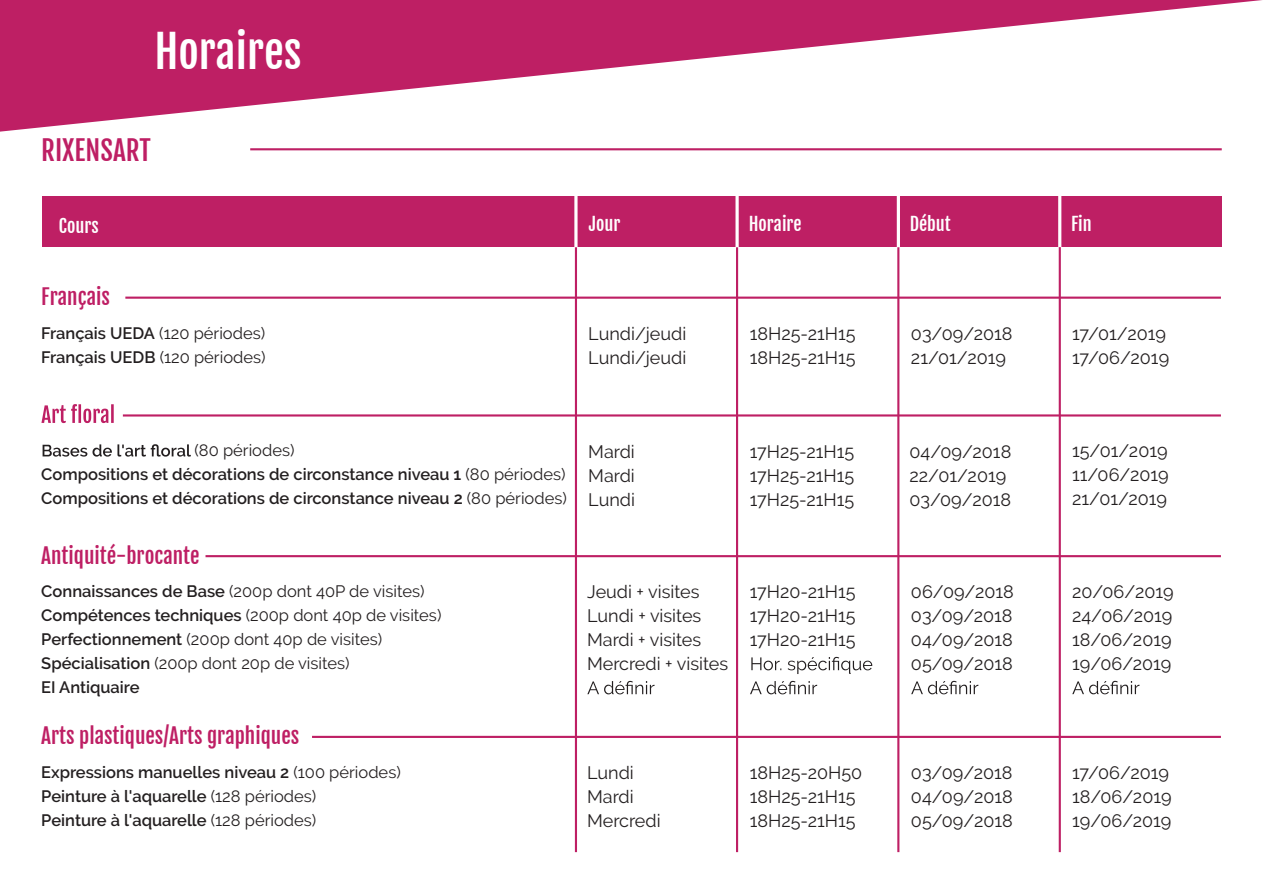
<style>
.page{position:relative;width:1263px;height:893px;background:#fff}
.page>*{position:absolute;margin:0;border:0;box-sizing:border-box;transform-origin:0 0}
.t1{font:44.1px "Fjalla One";color:#fff}
.t2{font:27px "Fjalla One";color:#be1f64}
.t3{font:21px "Fjalla One";color:#be1f64}
.t4{font:18px/24px "Raleway";color:#231f20}
.t5{font:18px "Fjalla One";color:#fff}
.t6{font:600 16.5px/24px "Raleway";color:#231f20}
.t7{font:16.5px/24px "Raleway";color:#231f20}
.s1{font-weight:600}
.s2{font-weight:400}
</style>
<div class="page">
<div style="left:42px;top:197px;width:539px;height:50px;background:#be1f64"></div>
<hr style="left:575px;top:247px;width:2px;height:605px;background:#be1f64">
<hr style="left:736px;top:247px;width:2px;height:605px;background:#be1f64">
<hr style="left:897px;top:247px;width:2px;height:605px;background:#be1f64">
<hr style="left:1059px;top:197px;width:2px;height:655px;background:#be1f64">
<div style="left:575px;top:197px;width:162px;height:50px;background:#be1f64"></div>
<div style="left:737px;top:197px;width:162px;height:50px;background:#be1f64"></div>
<div style="left:898px;top:197px;width:162px;height:50px;background:#be1f64"></div>
<div style="left:1060px;top:197px;width:162px;height:50px;background:#be1f64"></div>
<svg style="left:735px;top:196px;width:4px;height:51px"></svg>
<hr style="left:897px;top:194px;width:3px;height:53px;background:#fff">
<hr style="left:1058px;top:194px;width:3px;height:53px;background:#fff">
<hr style="left:574px;top:194px;width:3px;height:53px;background:#fff">
<svg style="left:0;top:0;width:1262px;height:132px"></svg>
<hr style="left:250px;top:148px;width:972px;height:2px;background:#be1f64">
<hr style="left:125px;top:297px;width:1096px;height:2px;background:#be1f64">
<svg style="left:43px;top:444px;width:148px;height:13px"></svg>
<svg style="left:41px;top:404px;width:73px;height:19px"></svg>
<hr style="left:123px;top:414px;width:1098px;height:3px;background:#be1f64">
<hr style="left:312px;top:736px;width:909px;height:2px;background:#be1f64">
<svg style="left:587px;top:681px;width:67px;height:13px"></svg>
<svg style="left:751px;top:657px;width:121px;height:17px"></svg>
<svg style="left:750px;top:681px;width:67px;height:13px"></svg>
<svg style="left:911px;top:681px;width:67px;height:13px"></svg>
<svg style="left:1072px;top:681px;width:67px;height:13px"></svg>
<hr style="left:205px;top:555px;width:1016px;height:2px;background:#be1f64">
<h1 class="t1" style="left:154px;top:25px;width:149px">Horaires</h1>
<h2 class="t2" style="left:41px;top:134px;width:111px">RIXENSART</h2>
<p class="t5" style="left:59px;top:214px;width:41px">Cours</p>
<p class="t3" style="left:41px;top:284px;width:70px">Français</p>
<p class="t7" style="left:41px;top:321px;width:226px"><span class="s1">Français UEDA</span> (120 périodes)<br><span class="s1">Français UEDB</span> (120 périodes)</p>
<p class="t5" style="left:589px;top:213px;width:33px">Jour</p>
<p class="t5" style="left:749px;top:213px;width:54px">Horaire</p>
<p class="t5" style="left:910px;top:213px;width:43px">Début</p>
<p class="t5" style="left:1071px;top:213px;width:22px">Fin</p>
<p class="t4" style="left:588px;top:321px;width:100px">Lundi/jeudi<br>Lundi/jeudi</p>
<p class="t4" style="left:750px;top:321px;width:107px">18H25-21H15<br>18H25-21H15</p>
<p class="t4" style="left:911px;top:321px;width:103px">03/09/2018<br>21/01/2019</p>
<p class="t4" style="left:1072px;top:321px;width:99px">17/01/2019<br>17/06/2019</p>
<p class="t6" style="left:41px;top:439px;width:527px;text-indent:153px"><span class="s2">(80 périodes)<br></span>Compositions et décorations de circonstance niveau 1 <span class="s2">(80 périodes)<br></span>Compositions et décorations de circonstance niveau 2 <span class="s2">(80 périodes)</span></p>
<p class="t4" style="left:588px;top:439px;width:48px;text-align:justify">Mardi Mardi Lundi</p>
<p class="t4" style="left:750px;top:439px;width:106px;text-align:justify">17H25-21H15<br>17H25-21H15<br>17H25-21H15</p>
<p class="t4" style="left:909px;top:439px;width:103px">04/09/2018<br>22/01/2019<br>03/09/2018</p>
<p class="t4" style="left:1072px;top:439px;width:98px;text-align:justify">15/01/2019<br>11/06/2019<br>21/01/2019</p>
<p class="t3" style="left:41px;top:542px;width:160px">Antiquité-brocante</p>
<p class="t7" style="left:41px;top:579px;width:402px"><span class="s1">Connaissances de Base</span> (200p dont 40P de visites)<br><span class="s1">Compétences techniques</span> (200p dont 40p de visites)<br><span class="s1">Perfectionnement</span> (200p dont 40p de visites)<br><span class="s1">Spécialisation</span> (200p dont 20p de visites)<br><span class="s1">EI Antiquaire</span></p>
<p class="t3" style="left:41px;top:723px;width:260px">Arts plastiques/Arts graphiques</p>
<p class="t6" style="left:41px;top:760px;width:361px">Expressions manuelles niveau 2 <span class="s2">(100 périodes)<br></span>Peinture à l'aquarelle <span class="s2">(128 périodes)<br></span>Peinture à l'aquarelle <span class="s2">(128 périodes)</span></p>
<p class="t4" style="left:587px;top:580px;width:143px">Jeudi + visites<br>Lundi + visites<br>Mardi + visites<br>Mercredi + visites</p>
<p class="t4" style="left:750px;top:580px;width:107px;text-align:justify">17H20-21H15<br>17H20-21H15<br>17H20-21H15</p>
<p class="t4" style="left:911px;top:580px;width:104px;text-align:justify">06/09/2018<br>03/09/2018<br>04/09/2018<br>05/09/2018</p>
<p class="t4" style="left:1072px;top:580px;width:103px;text-align:justify">20/06/2019<br>24/06/2019<br>18/06/2019<br>19/06/2019</p>
<p class="t4" style="left:587px;top:761px;width:75px">Lundi<br>Mardi<br>Mercredi</p>
<p class="t4" style="left:750px;top:760px;width:114px">18H25-20H50<br>18H25-21H15<br>18H25-21H15</p>
<p class="t4" style="left:911px;top:760px;width:103px;text-align:justify">03/09/2018<br>04/09/2018<br>05/09/2018</p>
<p class="t4" style="left:1072px;top:760px;width:101px">17/06/2019<br>18/06/2019<br>19/06/2019</p>
</div>
